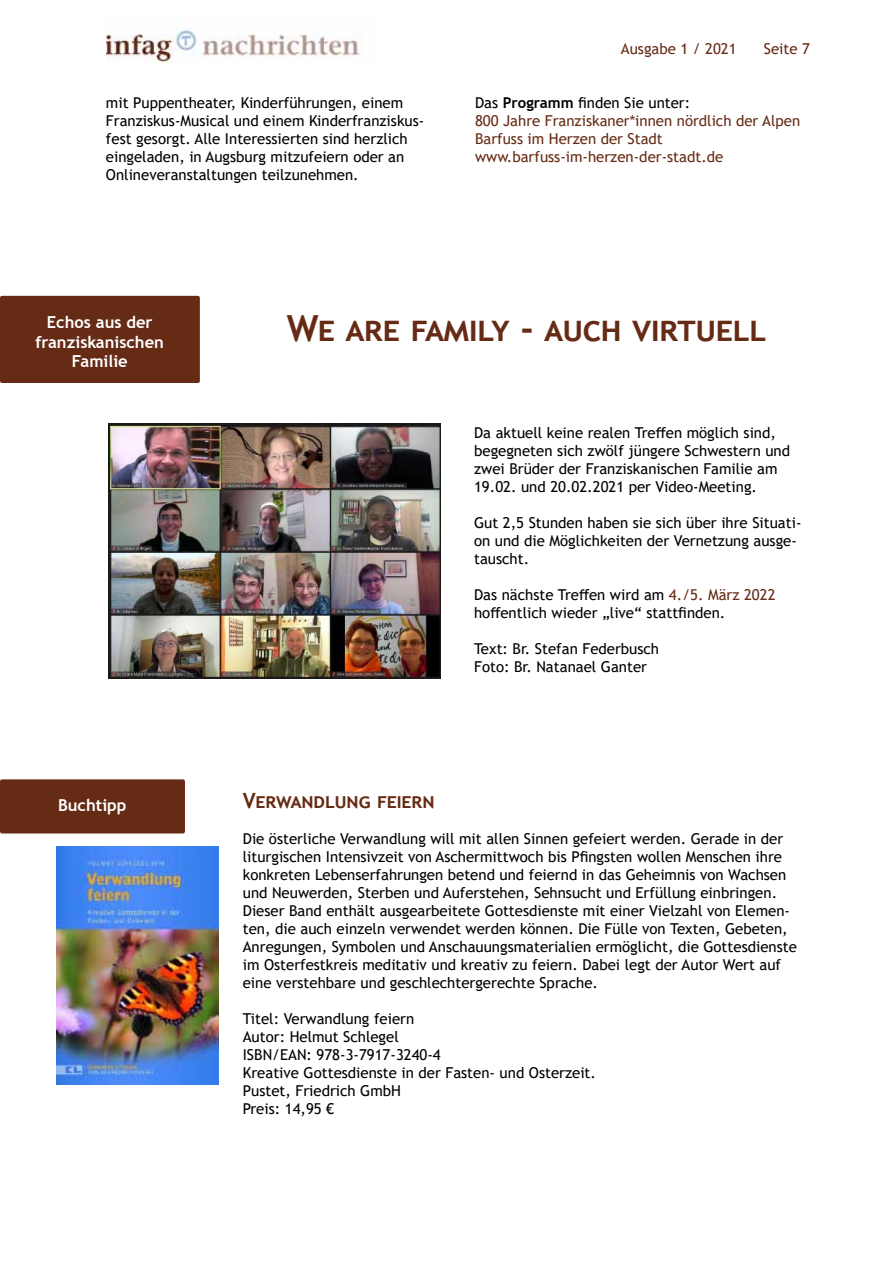
<style>
.page{position:relative;width:893px;height:1263px;background:#fff}
.page>*{position:absolute;margin:0;border:0;box-sizing:border-box;transform-origin:0 0}
.t1{font:700 36px "Trebuchet MS";color:#662b15}
.t2{font:700 21px "Trebuchet MS";color:#662b15}
.t3{font:700 16.5px/19.8px "Trebuchet MS";color:#fff;text-align:center}
.t4{font:15px/18px "Trebuchet MS";color:#000}
.t5{font:15px/18px "Trebuchet MS";color:#662b15}
.s1{color:#000}
.s2{font-weight:700;color:#000}
.s3{color:#662b15}
</style>
<div class="page">
<div style="left:0;top:296px;width:200px;height:87px;background:#662b15;border-radius:2px"></div>
<img style="left:106px;top:29px;width:258px;height:33px">
<img style="left:108px;top:423px;width:332px;height:255px">
<div style="left:0;top:779px;width:185px;height:54px;background:#662b15;border-radius:2px"></div>
<img style="left:57px;top:846px;width:162px;height:238px">
<p class="t5" style="left:621px;top:40px;width:117px">Ausgabe 1 / 2021</p>
<p class="t5" style="left:764px;top:40px;width:48px">Seite 7</p>
<p class="t4" style="left:106px;top:93px;width:320px">mit Puppentheater, Kinderführungen, einem Franziskus-Musical und einem Kinderfranziskus&shy;fest gesorgt. Alle Interessierten sind herzlich eingeladen, in Augsburg mitzufeiern oder an Onlineveranstaltungen teilzunehmen.</p>
<p class="t5" style="left:475px;top:93px;width:327px"><span class="s1">Das</span> <span class="s2">Programm</span> <span class="s1">finden Sie unter:<br></span>800 Jahre Franziskaner*innen nördlich der Alpen Barfuss im Herzen der Stadt www.barfuss-im-herzen-der-stadt.de</p>
<p class="t3" style="left:36px;top:312px;width:130px">Echos aus der franziskanischen<br>Familie</p>
<h1 class="t1" style="left:287px;top:306px;width:481px">We are family - auch virtuell</h1>
<p class="t4" style="left:474px;top:424px;width:318px">Da aktuell keine realen Treffen möglich sind, begegneten sich zwölf jüngere Schwestern und zwei Brüder der Franziskanischen Familie am 19.02. und 20.02.2021 per Video-Meeting.</p>
<p class="t4" style="left:474px;top:514px;width:329px">Gut 2,5 Stunden haben sie sich über ihre Situati&shy;on und die Möglichkeiten der Vernetzung ausge&shy;tauscht.</p>
<p class="t4" style="left:474px;top:586px;width:303px">Das nächste Treffen wird am <span class="s3">4./5. März 2022 </span>hoffentlich wieder „live“ stattfinden.</p>
<p class="t4" style="left:474px;top:640px;width:186px">Text: Br. Stefan Federbusch<br>Foto: Br. Natanael Ganter</p>
<p class="t3" style="left:58px;top:795px;width:70px">Buchtipp</p>
<h2 class="t2" style="left:243px;top:787px;width:193px">Verwandlung feiern</h2>
<p class="t4" style="left:243px;top:829px;width:556px">Die österliche Verwandlung will mit allen Sinnen gefeiert werden. Gerade in der liturgischen Intensivzeit von Aschermittwoch bis Pfingsten wollen Menschen ihre konkreten Lebenserfahrungen betend und feiernd in das Geheimnis von Wachsen und Neuwerden, Sterben und Auferstehen, Sehnsucht und Erfüllung einbringen.<br>Dieser Band enthält ausgearbeitete Gottesdienste mit einer Vielzahl von Elemen&shy;ten, die auch einzeln verwendet werden können. Die Fülle von Texten, Gebeten, Anregungen, Symbolen und Anschauungsmaterialien ermöglicht, die Gottesdienste im Osterfestkreis meditativ und kreativ zu feiern. Dabei legt der Autor Wert auf eine verstehbare und geschlechtergerechte Sprache.</p>
<p class="t4" style="left:243px;top:1009px;width:355px">Titel: Verwandlung feiern<br>Autor: Helmut Schlegel<br>ISBN/EAN: 978-3-7917-3240-4<br>Kreative Gottesdienste in der Fasten- und Osterzeit.<br>Pustet, Friedrich GmbH<br>Preis: 14,95 €</p>
</div>
